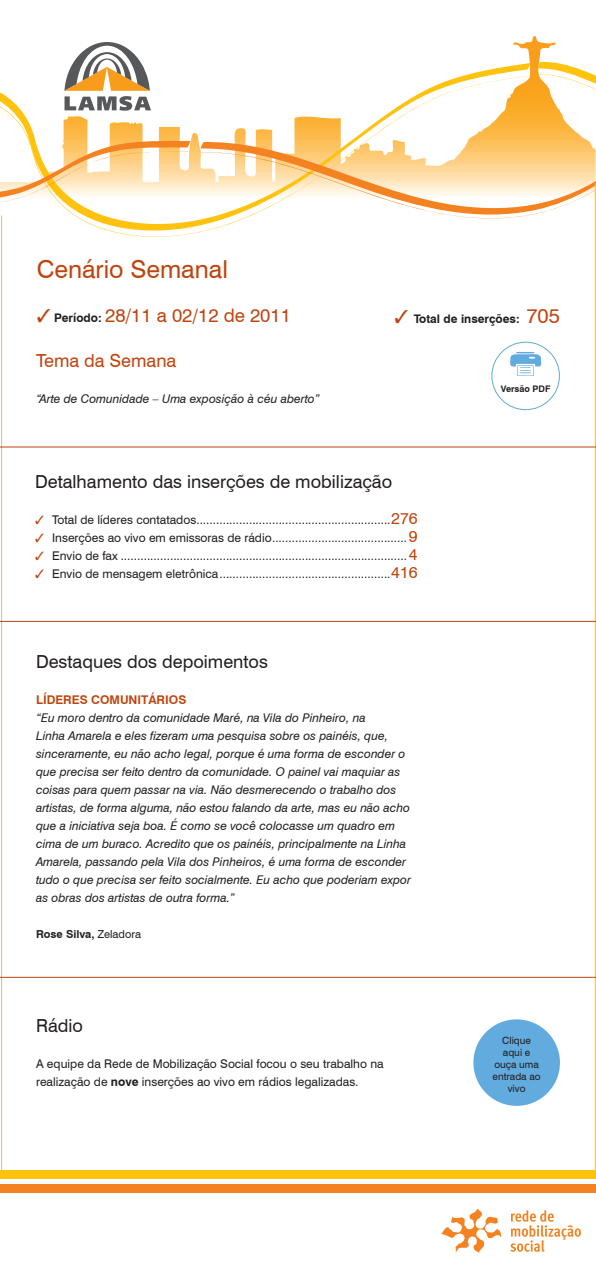
<style>
.page{position:relative;width:596px;height:1276px;background:#fff}
.page>*{position:absolute;margin:0;border:0;box-sizing:border-box;transform-origin:0 0}
.t1{font:24.7px "Swiss 721 BT";color:#bf450f}
.t2{font:18.6px "Swiss 721 BT";color:#bf450f}
.titulo_18{font:18px "Swiss 721 BT";color:#231f20}
.titulo_18-2{font:18px "Swiss 721 BT";color:#bf450f}
.depoimento{font:italic 12px/18px "Swiss 721 BT";color:#231f20}
.t3{font:12px/18px "Swiss 721 BT";color:#231f20}
.t4{font:700 12px "Swiss 721 BT";color:#bf450f}
.t5{font:700 11.8px "Swiss 721 BT";color:#231f20}
.assinatura_depoiment{font:700 11px "Swiss 721 BT";color:#231f20}
.t6{font:10px/12px "Swiss 721 BT";color:#231f20;text-align:center}
.t7{font:700 9px "Swiss 721 BT";color:#231f20}
.s1{font-weight:700;font-size:11.8px;color:#231f20}
.s2{color:#bf450f}
.s3{font-weight:400;font-size:20.3px;color:#bf450f}
.s4{font-size:16px;color:#bf450f}
.s5{font-weight:400}
.s6{font-weight:700}
</style>
<div class="page">
<div style="left:473px;top:1019px;width:86px;height:87px;background:#61abde;border-radius:50%"></div>
<svg style="left:513px;top:38px;width:20px;height:104px"></svg>
<svg style="left:466px;top:63px;width:64px;height:12px"></svg>
<svg style="left:536px;top:61px;width:59px;height:29px"></svg>
<svg style="left:0;top:75px;width:530px;height:166px"></svg>
<svg style="left:200px;top:222px;width:330px;height:4px"></svg>
<svg style="left:200px;top:142px;width:395px;height:80px"></svg>
<svg style="left:0;top:140px;width:190px;height:66px"></svg>
<div style="left:0;top:1170px;width:595px;height:9px;background:#ffc20d"></div>
<div style="left:0;top:1184px;width:595px;height:9px;background:#f58221"></div>
<svg style="left:441px;top:1208px;width:60px;height:44px"></svg>
<svg style="left:510px;top:1210px;width:70px;height:41px"></svg>
<hr style="left:1px;top:215px;width:1px;height:956px;background:#ffc20d">
<hr style="left:594px;top:183px;width:1px;height:988px;background:#ffc20d">
<svg style="left:64px;top:42px;width:87px;height:69px"></svg>
<div style="left:491px;top:342px;width:68px;height:68px;border:1px solid #61abde;border-radius:50%"></div>
<svg style="left:510px;top:351px;width:31px;height:25px"></svg>
<hr style="left:0;top:447px;width:595px;height:1px;background:#bf450f">
<hr style="left:0;top:621px;width:595px;height:1px;background:#bf450f">
<hr style="left:0;top:977px;width:595px;height:1px;background:#bf450f">
<p class="t1" style="left:37px;top:254px;width:192px">Cenário Semanal</p>
<p class="t2" style="left:37px;top:304px;width:255px">✓ <span class="s1">Período:</span> 28/11 a 02/12 de 2011</p>
<p class="t5" style="left:394px;top:312px;width:167px"><span class="s2">✓</span> Total de inserções: <span class="s3">705</span></p>
<p class="titulo_18-2" style="left:36px;top:349px;width:142px">Tema da Semana</p>
<p class="depoimento" style="left:36px;top:389px;width:285px">“Arte de Comunidade – Uma exposição à céu aberto”</p>
<p class="titulo_18" style="left:35px;top:470px;width:358px">Detalhamento das inserções de mobilização</p>
<p class="t3" style="left:35px;top:510px;width:384px"><span class="s2">✓</span> Total de líderes contatados...........................................................<span class="s4">276</span></p>
<p class="t3" style="left:35px;top:528px;width:384px"><span class="s2">✓</span> Inserções ao vivo em emissoras de rádio.........................................<span class="s4">9</span></p>
<p class="t3" style="left:35px;top:546px;width:384px"><span class="s2">✓</span> Envio de fax .......................................................................................<span class="s4">4</span></p>
<p class="t3" style="left:35px;top:564px;width:384px"><span class="s2">✓</span> Envio de mensagem eletrônica....................................................<span class="s4">416</span></p>
<p class="titulo_18" style="left:36px;top:651px;width:233px">Destaques dos depoimentos</p>
<p class="t4" style="left:36px;top:692px;width:152px">LÍDERES COMUNITÁRIOS</p>
<p class="depoimento" style="left:36px;top:708px;width:376px">“Eu moro dentro da comunidade Maré, na Vila do Pinheiro, na<br>Linha Amarela e eles fizeram uma pesquisa sobre os painéis, que, sinceramente, eu não acho legal, porque é uma forma de esconder o que precisa ser feito dentro da comunidade. O painel vai maquiar as coisas para quem passar na via. Não desmerecendo o trabalho dos artistas, de forma alguma, não estou falando da arte, mas eu não acho que a iniciativa seja boa. É como se você colocasse um quadro em cima de um buraco. Acredito que os painéis, principalmente na Linha Amarela, passando pela Vila dos Pinheiros, é uma forma de esconder tudo o que precisa ser feito socialmente. Eu acho que poderiam expor as obras dos artistas de outra forma.”</p>
<p class="assinatura_depoiment" style="left:36px;top:927px;width:107px">Rose Silva, <span class="s5">Zeladora</span></p>
<p class="titulo_18" style="left:36px;top:1014px;width:48px">Rádio</p>
<p class="t3" style="left:36px;top:1054px;width:349px">A equipe da Rede de Mobilização Social focou o seu trabalho na realização de <span class="s6">nove</span> inserções ao vivo em rádios legalizadas.</p>
<p class="t7" style="left:500px;top:383px;width:51px">Versão PDF</p>
<p class="t6" style="left:492px;top:1034px;width:50px">Clique aqui e ouça uma entrada ao vivo</p>
</div>
